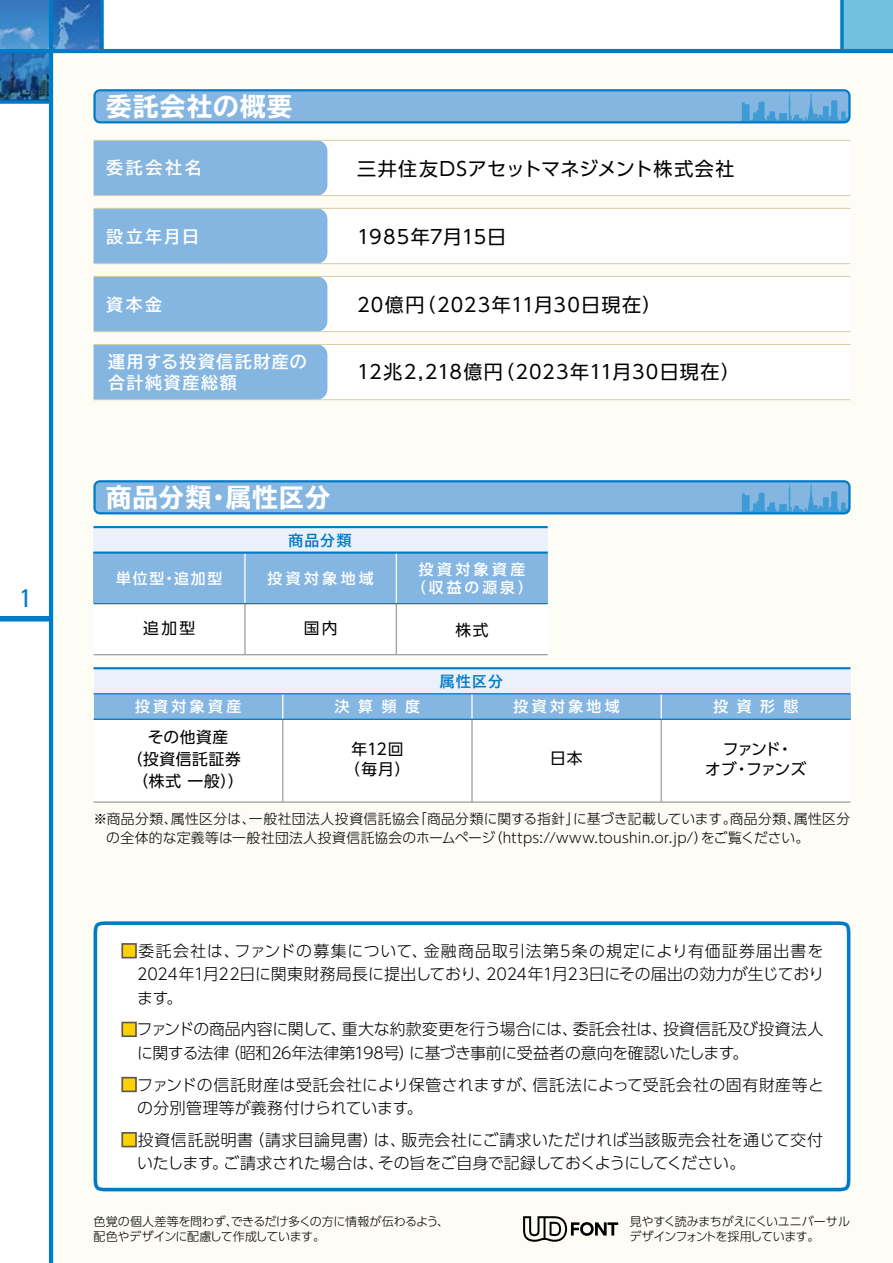
<style>
.page{position:relative;width:893px;height:1263px;background:#fff}
.page>*{position:absolute;margin:0;border:0;box-sizing:border-box;transform-origin:0 0}
.t1{font:700 expanded 25.5px "TBUD Go Std";letter-spacing:.045em;color:#fff}
.t2{font:condensed 25.5px "Univers";color:#007bc7}
.t3{font:19.05px "UD Shin Go Pro";letter-spacing:.05em;color:#000}
.t4{font:19.05px "UD Shin Go Pro";letter-spacing:.025em;color:#000}
.t5{font:19.05px "UD Shin Go Pro";letter-spacing:.02em;color:#000}
.t6{font:700 16.95px/21.3px "TBUD Go Std";letter-spacing:.105em;color:#fff}
.t7{font:300 15.9px/23.4px "UD Shin Go Pro";letter-spacing:.005em;color:#000}
.t8{font:300 15.9px/23.4px "UD Shin Go Pro";letter-spacing:-.015em;color:#000}
.t9{font:15.75px/22.4px "UD Shin Go Pro";letter-spacing:.035em;color:#000;text-align:center}
.t10{font:15.75px/20.2px "UD Shin Go Pro";letter-spacing:-.065em;color:#000;text-align:center}
.t11{font:500 14.85px/18px "UD Shin Go Pro";letter-spacing:.23em;color:#fff;text-align:center}
.t12{font:700 14.85px "TBUD Go Std";letter-spacing:.075em;color:#007bc7}
.t13{font:300 13.8px/19.2px "UD Shin Go Pro";letter-spacing:.02em;color:#000}
.t14{font:300 12px/14.9px "UD Shin Go Pro";letter-spacing:-.025em;color:#000}
.s1{color:#fdd000}
</style>
<div class="page">
<img style="left:0;top:0;width:49px;height:49px">
<svg style="left:0;top:53px;width:49px;height:47px;background:#266297"></svg>
<svg style="left:53px;top:0;width:47px;height:49px;background:#3574ba"></svg>
<div style="left:51px;top:49px;width:842px;height:1214px;background:#fdfcf5"></div>
<div style="left:842px;top:0;width:51px;height:51px;background:#71c2de"></div>
<svg style="left:840px;top:0;width:4px;height:49px"></svg>
<div style="left:0;top:616px;width:51px;height:5px;background:#007bc7"></div>
<hr style="left:49px;top:0;width:4px;height:1263px;background:#007bc7">
<hr style="left:0;top:49px;width:893px;height:4px;background:#007bc7">
<svg style="left:0;top:100px;width:49px;height:4px"></svg>
<svg style="left:100px;top:0;width:4px;height:49px"></svg>
<div style="left:234px;top:208px;width:616px;height:56px;background:#fff"></div>
<div style="left:234px;top:276px;width:616px;height:56px;background:#fff"></div>
<div style="left:234px;top:344px;width:616px;height:56px;background:#fff"></div>
<div style="left:234px;top:140px;width:616px;height:56px;background:#fff"></div>
<div style="left:94px;top:141px;width:233px;height:54px;background:#85b6e2"></div>
<div style="left:94px;top:209px;width:233px;height:54px;background:#85b6e2"></div>
<div style="left:94px;top:277px;width:233px;height:54px;background:#85b6e2"></div>
<div style="left:94px;top:345px;width:233px;height:54px;background:#85b6e2"></div>
<hr style="left:94px;top:195px;width:756px;height:1px;background:#dbcba5">
<hr style="left:94px;top:140px;width:756px;height:1px;background:#dbcba5">
<hr style="left:94px;top:263px;width:756px;height:1px;background:#dbcba5">
<hr style="left:94px;top:208px;width:756px;height:1px;background:#dbcba5">
<hr style="left:94px;top:331px;width:756px;height:1px;background:#dbcba5">
<hr style="left:94px;top:276px;width:756px;height:1px;background:#dbcba5">
<hr style="left:94px;top:399px;width:756px;height:1px;background:#dbcba5">
<hr style="left:94px;top:344px;width:756px;height:1px;background:#dbcba5">
<svg style="left:94px;top:89px;width:756px;height:34px;background:#72aede"></svg>
<div style="left:94px;top:921px;width:756px;height:270px;background:#fff"></div>
<div style="left:121px;top:943px;width:16px;height:15px;border:2px solid #595757"></div>
<div style="left:121px;top:1022px;width:16px;height:15px;border:2px solid #595757"></div>
<div style="left:121px;top:1077px;width:16px;height:15px;border:2px solid #595757"></div>
<div style="left:121px;top:1132px;width:16px;height:15px;border:2px solid #595757"></div>
<div style="left:94px;top:719px;width:756px;height:83px;background:#fff"></div>
<div style="left:94px;top:668px;width:756px;height:26px;background:#eaf1fa"></div>
<div style="left:94px;top:527px;width:454px;height:26px;background:#eaf1fa"></div>
<div style="left:94px;top:694px;width:756px;height:25px;background:#85b6e2"></div>
<hr style="left:282px;top:719px;width:1px;height:83px;background:#9fa0a0">
<hr style="left:471px;top:719px;width:2px;height:83px;background:#9fa0a0">
<svg style="left:282px;top:694px;width:1px;height:25px"></svg>
<hr style="left:471px;top:694px;width:2px;height:25px;background:#fff">
<svg style="left:661px;top:694px;width:1px;height:25px"></svg>
<hr style="left:661px;top:719px;width:1px;height:83px;background:#9fa0a0">
<div style="left:94px;top:553px;width:454px;height:51px;background:#85b6e2"></div>
<div style="left:94px;top:604px;width:454px;height:51px;background:#fff"></div>
<hr style="left:94px;top:654px;width:454px;height:1px;background:#9fa0a0">
<hr style="left:244px;top:604px;width:2px;height:51px;background:#9fa0a0">
<hr style="left:396px;top:604px;width:1px;height:51px;background:#9fa0a0">
<hr style="left:244px;top:552px;width:2px;height:52px;background:#fff">
<hr style="left:396px;top:552px;width:1px;height:52px;background:#fff">
<hr style="left:94px;top:526px;width:454px;height:2px;background:#007bc7">
<hr style="left:94px;top:693px;width:756px;height:1px;background:#007bc7">
<hr style="left:94px;top:551px;width:454px;height:3px;background:#007bc7">
<svg style="left:94px;top:480px;width:756px;height:34px;background:#72aede"></svg>
<hr style="left:94px;top:603px;width:454px;height:1px;background:#007bc7">
<hr style="left:94px;top:719px;width:756px;height:1px;background:#007bc7">
<hr style="left:94px;top:667px;width:756px;height:2px;background:#007bc7">
<hr style="left:94px;top:801px;width:756px;height:2px;background:#9fa0a0">
<svg style="left:523px;top:1216px;width:95px;height:26px"></svg>
<hr style="left:892px;top:0;width:1px;height:51px;background:#008fd1">
<h1 class="t2" style="left:20px;top:582px;width:13px">1</h1>
<h1 class="t1" style="left:106px;top:92px;width:187px">委託会社の概要</h1>
<p class="t6" style="left:106px;top:158px;width:97px">委託会社名</p>
<p class="t6" style="left:106px;top:226px;width:94px">設立年月日</p>
<p class="t6" style="left:106px;top:294px;width:57px">資本金</p>
<p class="t6" style="left:108px;top:351px;width:200px">運用する投資信託財産の合計純資産総額</p>
<p class="t4" style="left:357px;top:153px;width:379px">三井住友DSアセットマネジメント株式会社</p>
<p class="t5" style="left:357px;top:221px;width:150px">1985年7月15日</p>
<p class="t3" style="left:357px;top:289px;width:306px">20億円（2023年11月30日現在）</p>
<p class="t3" style="left:357px;top:356px;width:384px">12兆2,218億円（2023年11月30日現在）</p>
<h1 class="t1" style="left:106px;top:483px;width:225px">商品分類・属性区分</h1>
<p class="t11" style="left:116px;top:569px;width:108px">単位型・追加型</p>
<p class="t9" style="left:143px;top:616px;width:53px">追加型</p>
<p class="t11" style="left:135px;top:697px;width:108px">投資対象資産</p>
<p class="t9" style="left:127px;top:725px;width:119px">その他資産<br>（投資信託証券（株式 一般））</p>
<p class="t12" style="left:288px;top:528px;width:65px">商品分類</p>
<p class="t11" style="left:267px;top:569px;width:108px">投資対象地域</p>
<p class="t9" style="left:304px;top:616px;width:35px">国内</p>
<p class="t11" style="left:411px;top:560px;width:123px">投資対象資産（収益の源泉）</p>
<p class="t9" style="left:455px;top:618px;width:35px">株式</p>
<p class="t12" style="left:440px;top:669px;width:64px">属性区分</p>
<p class="t11" style="left:513px;top:697px;width:108px">投資対象地域</p>
<p class="t11" style="left:713px;top:697px;width:87px">投資形態</p>
<p class="t10" style="left:705px;top:738px;width:103px">ファンド・<br>オブ・ファンズ</p>
<p class="t11" style="left:335px;top:697px;width:87px">決算頻度</p>
<p class="t9" style="left:344px;top:738px;width:68px;line-height:20.2px">年12回（毎月）</p>
<p class="t9" style="left:550px;top:746px;width:34px">日本</p>
<p class="t13" style="left:106px;top:809px;width:746px;text-indent:-13px">※商品分類、属性区分は、一般社団法人投資信託協会「商品分類に関する指針」に基づき記載しています。商品分類、属性区分の全体的な定義等は一般社団法人投資信託協会のホームページ（https://www.toushin.or.jp/）をご覧ください。</p>
<p class="t7" style="left:137px;top:938px;width:689px;text-align:justify;text-indent:-16px"><span class="s1">■</span>委託会社は、ファンドの募集について、金融商品取引法第5条の規定により有価証券届出書を2024年1月22日に関東財務局長に提出しており、2024年1月23日にその届出の効力が生じております。</p>
<p class="t8" style="left:137px;top:1017px;width:688px;text-indent:-16px"><span class="s1">■</span>ファンドの商品内容に関して、重大な約款変更を行う場合には、委託会社は、投資信託及び投資法人に関する法律（昭和26年法律第198号）に基づき事前に受益者の意向を確認いたします。</p>
<p class="t7" style="left:137px;top:1072px;width:688px;text-indent:-16px"><span class="s1">■</span>ファンドの信託財産は受託会社により保管されますが、信託法によって受託会社の固有財産等との分別管理等が義務付けられています。</p>
<p class="t7" style="left:137px;top:1127px;width:688px;text-indent:-16px"><span class="s1">■</span>投資信託説明書（請求目論見書）は、販売会社にご請求いただければ当該販売会社を通じて交付いたします。ご請求された場合は、その旨をご自身で記録しておくようにしてください。</p>
<p class="t14" style="left:93px;top:1213px;width:357px">色覚の個人差等を問わず、できるだけ多くの方に情報が伝わるよう、配色やデザインに配慮して作成しています。</p>
<p class="t14" style="left:629px;top:1213px;width:222px">見やすく読みまちがえにくいユニバーサルデザインフォントを採用しています。</p>
</div>
